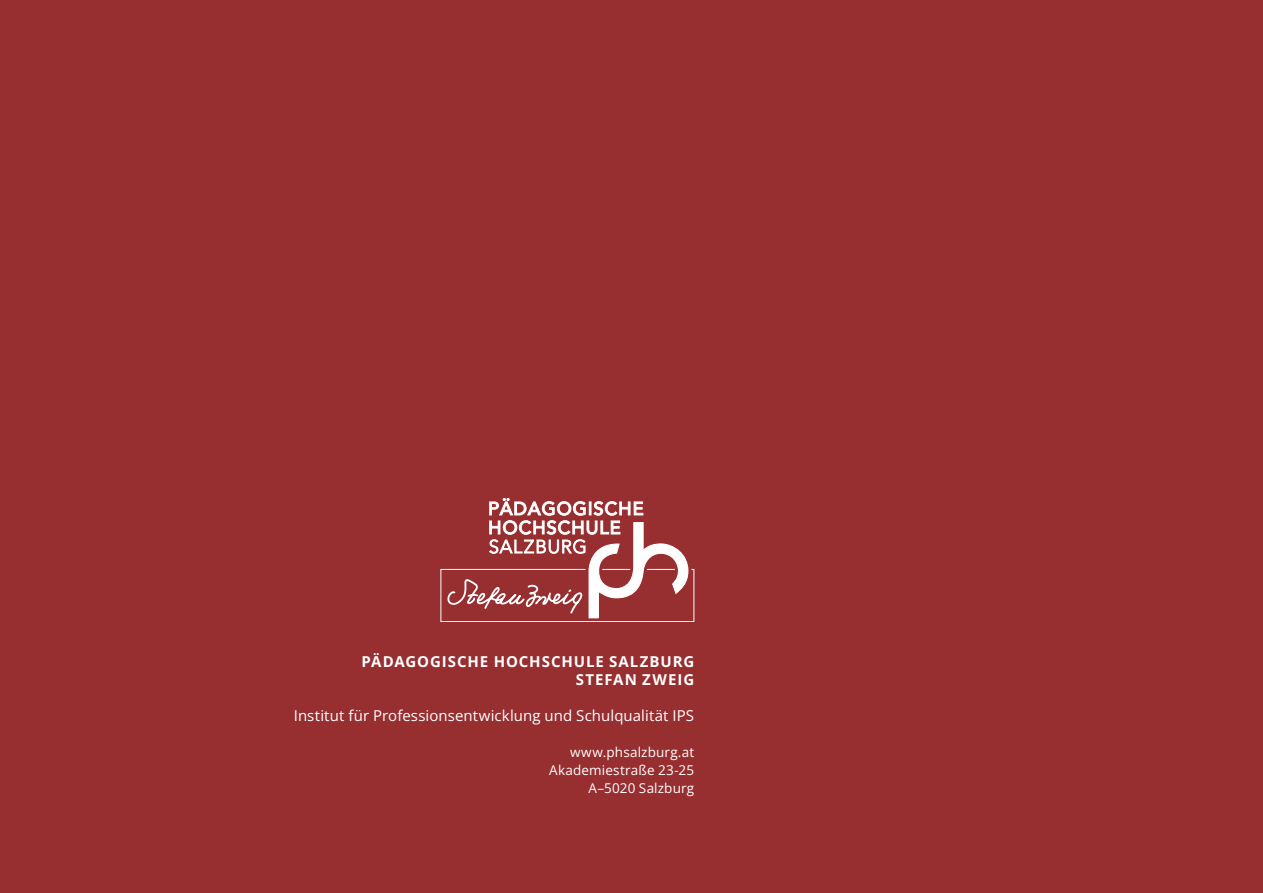
<style>
.page{position:relative;width:1263px;height:893px;background:#972e30}
.page>*{position:absolute;margin:0;border:0;box-sizing:border-box;transform-origin:0 0}
.t1{font:15px "Open Sans";letter-spacing:.01em;color:#fff}
.t2{font:700 15px/18px "Open Sans";letter-spacing:.065em;color:#fff;text-align:right}
.t3{font:13.5px/18px "Open Sans";letter-spacing:.015em;color:#fff;text-align:right}
</style>
<div class="page">
<svg style="left:441px;top:498px;width:253px;height:124px"></svg>
<p class="t2" style="left:361px;top:652px;width:334px">PÄDAGOGISCH E HOCHSCH ULE SALZBURG<br>STEFAN ZWEI G</p>
<p class="t1" style="left:294px;top:705px;width:402px">I nstitut für Professionsentwicklung und Schulqualität I PS</p>
<p class="t3" style="left:549px;top:742px;width:147px">www.phsalzburg.at<br>Akademiestraße 23-25<br>A–5020 Salzburg</p>
</div>
